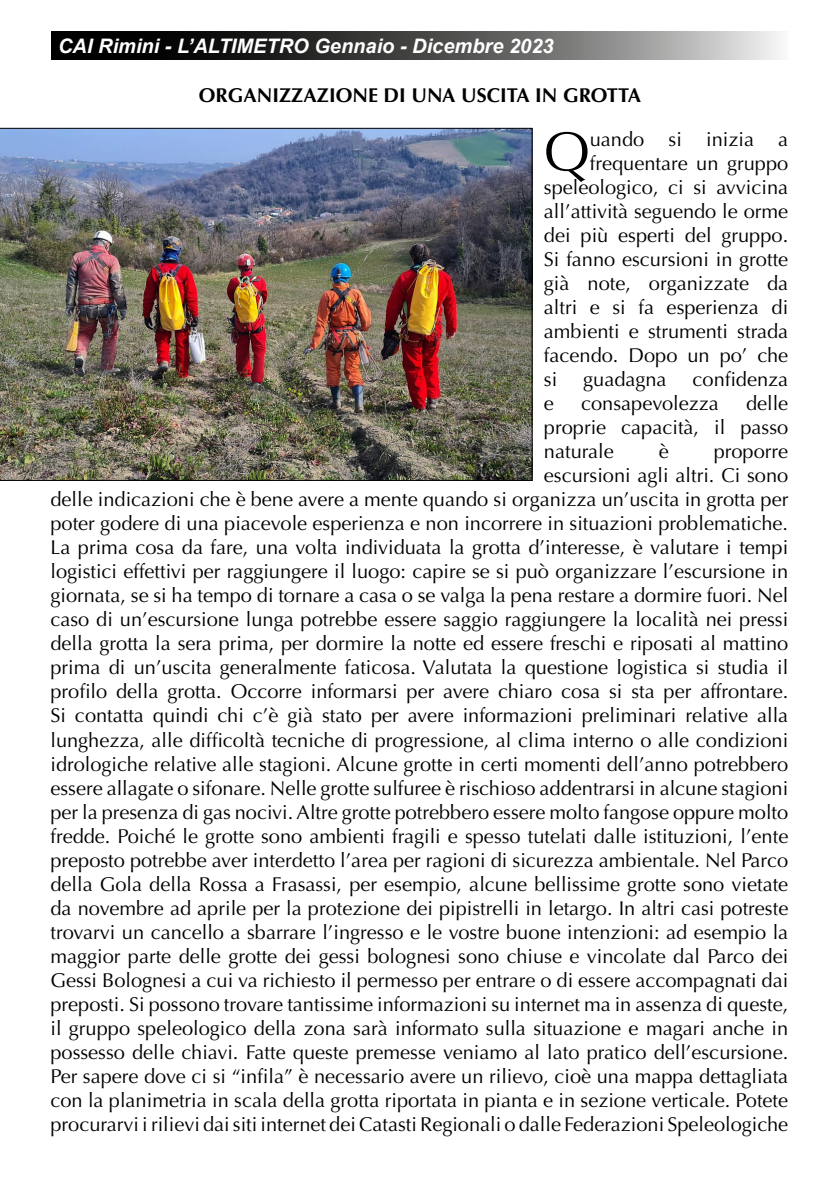
<style>
.page{position:relative;width:840px;height:1191px;background:#fff}
.page>*{position:absolute;margin:0;border:0;box-sizing:border-box;transform-origin:0 0}
.t1{font:55px "Optima";color:#000}
.t2{font:20px/24px "Optima";color:#000;text-align:justify}
.t3{font:italic 700 20px "Arial";color:#fff}
.t4{font:700 20px "Optima";color:#000}
</style>
<div class="page">
<svg style="left:51px;top:31px;width:728px;height:29px;background:#535352"></svg>
<img style="left:0;top:128px;width:532px;height:353px">
<p class="t3" style="left:58px;top:33px;width:496px">CAI Rimini - L’ALTIMETRO Gennaio - Dicembre 2023</p>
<p class="t4" style="left:199px;top:84px;width:443px">ORGANIZZAZIONE DI UNA USCITA IN GROTTA</p>
<h1 class="t1" style="left:543px;top:120px;width:47px">Q</h1>
<p class="t2" style="left:589px;top:128px;width:200px">uando si inizia a</p>
<p class="t2" style="left:589px;top:152px;width:200px">frequentare un gruppo</p>
<p class="t2" style="left:543px;top:176px;width:246px">speleologico, ci si avvicina</p>
<p class="t2" style="left:543px;top:200px;width:246px">all’attività seguendo le orme</p>
<p class="t2" style="left:543px;top:224px;width:246px">dei più esperti del gruppo.</p>
<p class="t2" style="left:543px;top:248px;width:246px">Si fanno escursioni in grotte</p>
<p class="t2" style="left:543px;top:272px;width:246px">già note, organizzate da</p>
<p class="t2" style="left:543px;top:296px;width:246px">altri e si fa esperienza di</p>
<p class="t2" style="left:543px;top:320px;width:246px">ambienti e strumenti strada</p>
<p class="t2" style="left:543px;top:344px;width:246px">facendo. Dopo un po’ che</p>
<p class="t2" style="left:543px;top:368px;width:15px">si</p>
<p class="t2" style="left:583px;top:368px;width:85px">guadagna</p>
<p class="t2" style="left:692px;top:368px;width:97px">confidenza</p>
<p class="t2" style="left:543px;top:392px;width:11px">e</p>
<p class="t2" style="left:581px;top:392px;width:139px">consapevolezza</p>
<p class="t2" style="left:543px;top:392px;width:246px;text-indent:202px">delle proprie capacità, il passo naturale</p>
<p class="t2" style="left:658px;top:440px;width:11px">è</p>
<p class="t2" style="left:50px;top:440px;width:739px;text-align:right">proporre<br>escursioni agli altri. Ci sono<br>delle indicazioni che è bene avere a mente quando si organizza un’uscita in grotta per poter godere di una piacevole esperienza e non incorrere in situazioni problematiche.<br>La prima cosa da fare, una volta individuata la grotta d’interesse, è valutare i tempi logistici effettivi per raggiungere il luogo: capire se si può organizzare l’escursione in giornata, se si ha tempo di tornare a casa o se valga la pena restare a dormire fuori. Nel caso di un’escursione lunga potrebbe essere saggio raggiungere la località nei pressi della grotta la sera prima, per dormire la notte ed essere freschi e riposati al mattino prima di un’uscita generalmente faticosa. Valutata la questione logistica si studia il profilo della grotta. Occorre informarsi per avere chiaro cosa si sta per affrontare.<br>Si contatta quindi chi c’è già stato per avere informazioni preliminari relative alla lunghezza, alle difficoltà tecniche di progressione, al clima interno o alle condizioni idrologiche relative alle stagioni. Alcune grotte in certi momenti dell’anno potrebbero essere allagate o sifonare. Nelle grotte sulfuree è rischioso addentrarsi in alcune stagioni per la presenza di gas nocivi. Altre grotte potrebbero essere molto fangose oppure molto fredde. Poiché le grotte sono ambienti fragili e spesso tutelati dalle istituzioni, l’ente preposto potrebbe aver interdetto l’area per ragioni di sicurezza ambientale. Nel Parco della Gola della Rossa a Frasassi, per esempio, alcune bellissime grotte sono vietate da novembre ad aprile per la protezione dei pipistrelli in letargo. In altri casi potreste trovarvi un cancello a sbarrare l’ingresso e le vostre buone intenzioni: ad esempio la maggior parte delle grotte dei gessi bolognesi sono chiuse e vincolate dal Parco dei Gessi Bolognesi a cui va richiesto il permesso per entrare o di essere accompagnati dai preposti. Si possono trovare tantissime informazioni su internet ma in assenza di queste, il gruppo speleologico della zona sarà informato sulla situazione e magari anche in possesso delle chiavi. Fatte queste premesse veniamo al lato pratico dell’escursione.<br>Per sapere dove ci si “infila” è necessario avere un rilievo, cioè una mappa dettagliata con la planimetria in scala della grotta riportata in pianta e in sezione verticale. Potete procurarvi i rilievi dai siti internet dei Catasti Regionali o dalle Federazioni Speleologiche</p>
</div>
